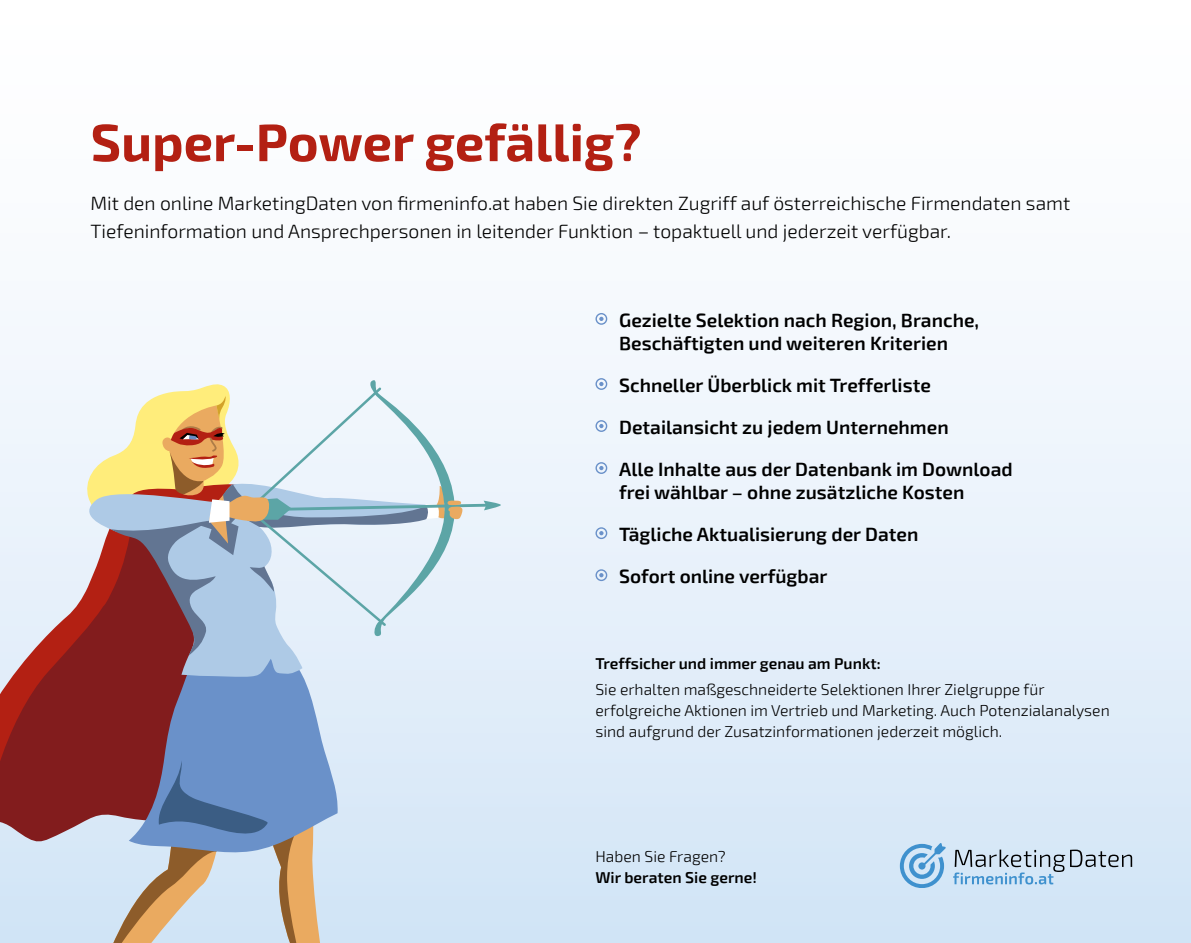
<style>
.page{position:relative;width:1191px;height:943px;background:#fff}
.page>*{position:absolute;margin:0;border:0;box-sizing:border-box;transform-origin:0 0}
.t1{font:700 52.5px "Exo 2";color:#b32013}
.t2{font:600 19.25px/42px "Exo 2";color:#000}
.t3{font:300 19.25px/28px "Exo 2";color:#000}
.t4{font:300 15.75px/21px "Exo 2";color:#000}
.t5{font:600 15.75px "Exo 2";color:#000}
</style>
<div class="page">
<div style="left:0;top:0;width:1191px;height:943px;background:linear-gradient(to bottom,#fff,#d4e5f7)"></div>
<svg style="left:0;top:479px;width:129px;height:386px"></svg>
<svg style="left:129px;top:677px;width:209px;height:83px;fill:#6a91c9"></svg>
<svg style="left:77px;top:480px;width:354px;height:197px"></svg>
<svg style="left:83px;top:379px;width:418px;height:276px"></svg>
<svg style="left:84px;top:760px;width:259px;height:183px"></svg>
<div style="left:595px;top:313px;width:12px;height:12px;border:1px solid #6a91c9;border-radius:50%"></div>
<svg style="left:599px;top:317px;width:4px;height:4px"></svg>
<div style="left:595px;top:378px;width:12px;height:12px;border:1px solid #6a91c9;border-radius:50%"></div>
<svg style="left:599px;top:382px;width:4px;height:4px"></svg>
<div style="left:595px;top:420px;width:12px;height:12px;border:1px solid #6a91c9;border-radius:50%"></div>
<svg style="left:599px;top:424px;width:4px;height:4px"></svg>
<div style="left:595px;top:462px;width:12px;height:12px;border:1px solid #6a91c9;border-radius:50%"></div>
<svg style="left:599px;top:466px;width:4px;height:4px"></svg>
<div style="left:595px;top:527px;width:12px;height:12px;border:1px solid #6a91c9;border-radius:50%"></div>
<svg style="left:599px;top:531px;width:4px;height:4px"></svg>
<div style="left:595px;top:569px;width:12px;height:12px;border:1px solid #6a91c9;border-radius:50%"></div>
<svg style="left:599px;top:573px;width:4px;height:4px"></svg>
<svg style="left:953px;top:849px;width:179px;height:35px"></svg>
<svg style="left:900px;top:843px;width:45px;height:44px"></svg>
<h1 class="t1" style="left:91px;top:111px;width:552px">Super-Power gefällig?</h1>
<p class="t3" style="left:91px;top:190px;width:981px">Mit den online MarketingDaten von firmeninfo.at haben Sie direkten Zugriff auf österreichische Firmendaten samt<br>Tiefeninformation und Ansprechpersonen in leitender Funktion – topaktuell und jederzeit verfügbar.</p>
<p class="t2" style="left:619px;top:308px;width:361px;line-height:23.1px">Gezielte Selektion nach Region, Branche,<br>Beschäftigten und weiteren Kriterien</p>
<p class="t2" style="left:619px;top:364px;width:395px">Schneller Überblick mit Trefferliste<br>Detailansicht zu jedem Unternehmen<br>Alle Inhalte aus der Datenbank im Download</p>
<p class="t2" style="left:619px;top:471px;width:347px">frei wählbar – ohne zusätzliche Kosten<br>Tägliche Aktualisierung der Daten<br>Sofort online verfügbar</p>
<p class="t5" style="left:595px;top:654px;width:287px">Treffsicher und immer genau am Punkt:</p>
<p class="t4" style="left:595px;top:679px;width:516px">Sie erhalten maßgeschneiderte Selektionen Ihrer Zielgruppe für erfolgreiche Aktionen im Vertrieb und Marketing. Auch Potenzialanalysen sind aufgrund der Zusatzinformationen jederzeit möglich.</p>
<p class="t4" style="left:595px;top:846px;width:132px">Haben Sie Fragen?</p>
<p class="t5" style="left:595px;top:868px;width:163px">Wir beraten Sie gerne!</p>
</div>
